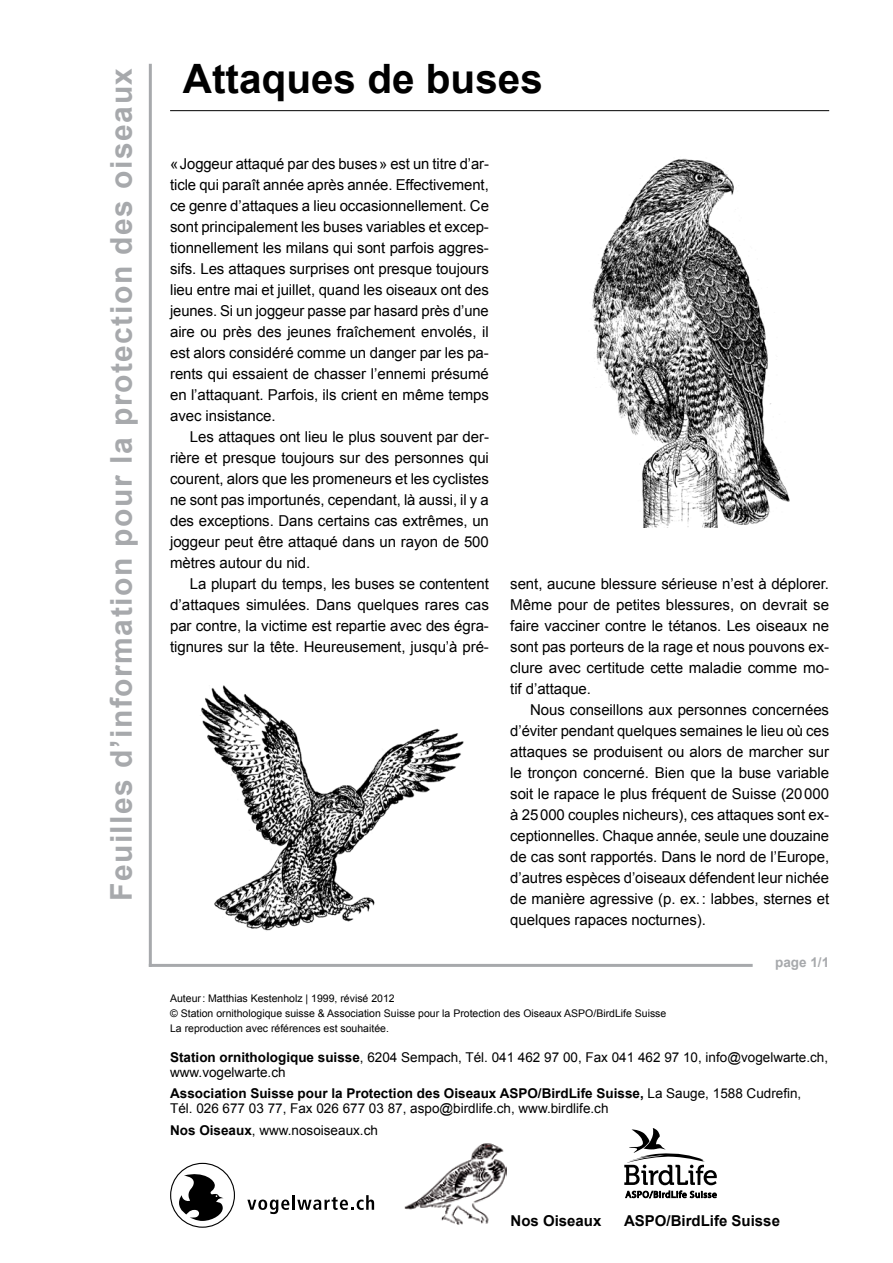
<style>
.page{position:relative;width:893px;height:1263px;background:#fff}
.page>*{position:absolute;margin:0;border:0;box-sizing:border-box;transform-origin:0 0}
.t1{font:700 40.5px "Arial";color:#000}
.t2{font:700 30px "Arial";letter-spacing:.05em;color:#a7a9ac}
.t3{font:15px/21px "Arial";letter-spacing:-.005em;color:#000;text-align:justify}
.t4{font:700 15px "Arial";color:#000}
.t5{font:13.5px/15px "Arial";color:#000}
.t6{font:700 13.5px "Arial";color:#a7a9ac}
.t7{font:10.5px/15px "Arial";color:#000}
.s1{font-weight:700}
</style>
<div class="page">
<svg style="left:247px;top:1199px;width:42px;height:15px"></svg>
<hr style="left:292px;top:1195px;width:3px;height:15px;background:#000">
<svg style="left:297px;top:1195px;width:77px;height:15px"></svg>
<svg style="left:179px;top:1170px;width:45px;height:51px"></svg>
<div style="left:170px;top:1163px;width:65px;height:65px;border:1px solid #000;border-radius:50%"></div>
<img style="left:404px;top:1143px;width:102px;height:82px">
<hr style="left:149px;top:964px;width:604px;height:3px;background:#a7a9ac">
<hr style="left:149px;top:64px;width:3px;height:903px;background:#a7a9ac">
<svg style="left:624px;top:1128px;width:93px;height:71px"></svg>
<hr style="left:170px;top:110px;width:659px;height:1px;background:#000">
<img style="left:592px;top:158px;width:198px;height:370px">
<img style="left:200px;top:685px;width:264px;height:246px">
<h2 class="t2" style="left:101px;top:901px;width:835px;rotate:-90deg">Feuilles d’information pour la protection des oiseaux</h2>
<h1 class="t1" style="left:183px;top:52px;width:362px">Attaques de buses</h1>
<p class="t3" style="left:170px;top:153px;width:320px">«Joggeur attaqué par des buses» est un titre d’ar&shy;ticle qui paraît année après année. Effectivement, ce genre d’attaques a lieu occasionnellement. Ce sont principalement les buses variables et excep&shy;tionnellement les milans qui sont parfois aggres&shy;sifs. Les attaques surprises ont presque toujours lieu entre mai et juillet, quand les oiseaux ont des jeunes. Si un joggeur passe par hasard près d’une aire ou près des jeunes fraîchement envolés, il est alors considéré comme un danger par les pa&shy;rents qui essaient de chasser l’ennemi présumé en l’attaquant. Parfois, ils crient en même temps avec insistance.</p>
<p class="t3" style="left:170px;top:426px;width:320px;text-indent:20px">Les attaques ont lieu le plus souvent par der&shy;rière et presque toujours sur des personnes qui courent, alors que les promeneurs et les cyclistes ne sont pas importunés, cependant, là aussi, il y a des exceptions. Dans certains cas extrêmes, un joggeur peut être attaqué dans un rayon de 500 mètres autour du nid.</p>
<p class="t3" style="left:170px;top:573px;width:320px;text-indent:20px">La plupart du temps, les buses se contentent d’attaques simulées. Dans quelques rares cas par contre, la victime est repartie avec des égra&shy;tignures sur la tête. Heureusement, jusqu’à pré-</p>
<p class="t3" style="left:510px;top:573px;width:320px">sent, aucune blessure sérieuse n’est à déplorer.<br>Même pour de petites blessures, on devrait se faire vacciner contre le tétanos. Les oiseaux ne sont pas porteurs de la rage et nous pouvons ex&shy;clure avec certitude cette maladie comme mo&shy;tif d’attaque.</p>
<p class="t3" style="left:510px;top:699px;width:320px;text-indent:20px">Nous conseillons aux personnes concernées d’éviter pendant quelques semaines le lieu où ces attaques se produisent ou alors de marcher sur le tronçon concerné. Bien que la buse variable soit le rapace le plus fréquent de Suisse (20000 à 25000 couples nicheurs), ces attaques sont ex&shy;ceptionnelles. Chaque année, seule une douzaine de cas sont rapportés. Dans le nord de l’Europe, d’autres espèces d’oiseaux défendent leur nichée de manière agressive (p. ex.: labbes, sternes et quelques rapaces nocturnes).</p>
<p class="t6" style="left:775px;top:953px;width:56px">page 1/1</p>
<p class="t7" style="left:170px;top:991px;width:498px">Auteur: Matthias Kestenholz | 1999, révisé 2012<br>© Station ornithologique suisse &amp; Association Suisse pour la Protection des Oiseaux ASPO/BirdLife Suisse<br>La reproduction avec références est souhaitée.</p>
<p class="t5" style="left:170px;top:1050px;width:659px"><span class="s1">Station ornithologique suisse</span>, 6204 Sempach, Tél. 041 462 97 00, Fax 041 462 97 10, info@vogelwarte.ch, www.vogelwarte.ch</p>
<p class="t5" style="left:170px;top:1086px;width:633px"><span class="s1">Association Suisse pour la Protection des Oiseaux ASPO/BirdLife Suisse,</span> La Sauge, 1588 Cudrefin,<br>Tél. 026 677 03 77, Fax 026 677 03 87, aspo@birdlife.ch, www.birdlife.ch</p>
<p class="t5" style="left:170px;top:1122px;width:209px"><span class="s1">Nos Oiseaux</span>, www.nosoiseaux.ch</p>
<p class="t4" style="left:510px;top:1211px;width:92px">Nos Oiseaux</p>
<p class="t4" style="left:624px;top:1211px;width:157px">ASPO/BirdLife Suisse</p>
</div>
